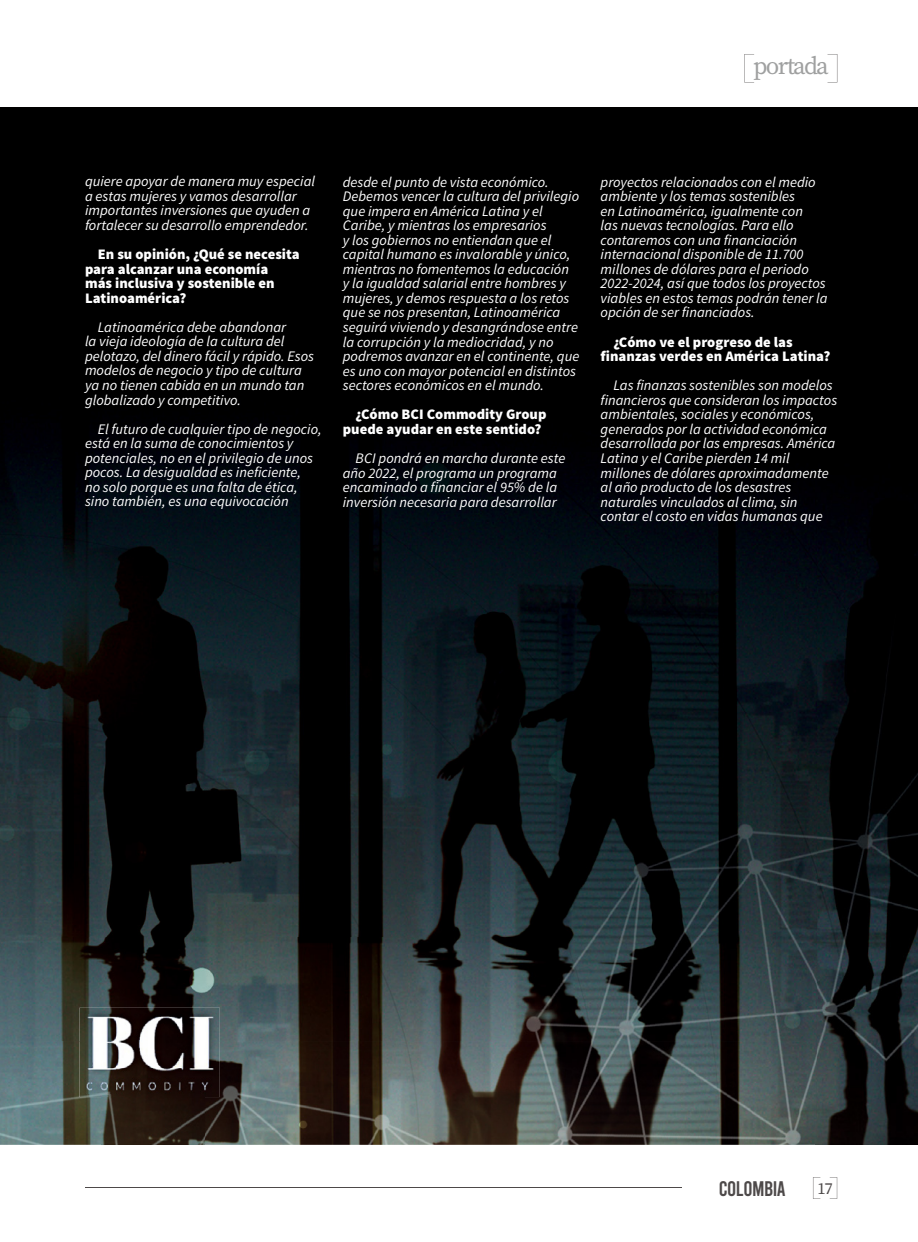
<style>
.page{position:relative;width:918px;height:1242px;background:#fff}
.page>*{position:absolute;margin:0;border:0;box-sizing:border-box;transform-origin:0 0}
.t1{font:24.75px "Source Serif Pro";letter-spacing:-.07em;color:#9fa0a0}
.t2{font:21px "Bebas";letter-spacing:-.025em;color:#4d4949}
.t3{font:16.5px "Source Serif Pro";color:#4d4949}
.t4{font:italic 14.55px/14.5px "Source Sans Pro";color:#fff}
.t5{font:900 14.55px/14.5px "Source Sans Pro";color:#fff}
</style>
<div class="page">
<img style="left:0;top:107px;width:816px;height:934px">
<img style="left:816px;top:107px;width:102px;height:1038px">
<img style="left:0;top:1041px;width:101px;height:104px">
<img style="left:204px;top:1041px;width:613px;height:104px">
<img style="left:101px;top:1097px;width:103px;height:48px">
<img style="left:79px;top:1008px;width:141px;height:89px">
<img style="left:85px;top:1015px;width:131px;height:78px">
<svg style="left:744px;top:54px;width:10px;height:29px"></svg>
<svg style="left:828px;top:54px;width:9px;height:29px"></svg>
<svg style="left:813px;top:1177px;width:7px;height:22px"></svg>
<svg style="left:830px;top:1177px;width:7px;height:22px"></svg>
<hr style="left:85px;top:1188px;width:597px;height:1px;background:#4d4949">
<h1 class="t1" style="left:753px;top:49px;width:77px">portada</h1>
<p class="t4" style="left:85px;top:174px;width:232px">quiere apoyar de manera muy especial a estas mujeres y vamos desarrollar importantes inversiones que ayuden a fortalecer su desarrollo emprendedor.</p>
<p class="t5" style="left:85px;top:248px;width:216px;text-indent:13px">En su opinión, ¿Qué se necesita para alcanzar una economía<br>más inclusiva y sostenible en<br>Latinoamérica?</p>
<p class="t4" style="left:85px;top:320px;width:231px;text-indent:13px">Latinoamérica debe abandonar<br>la vieja ideología de la cultura del pelotazo, del dinero fácil y rápido. Esos modelos de negocio y tipo de cultura ya no tienen cabida en un mundo tan globalizado y competitivo.</p>
<p class="t4" style="left:85px;top:422px;width:238px;text-indent:13px">El futuro de cualquier tipo de negocio, está en la suma de conocimientos y potenciales, no en el privilegio de unos pocos. La desigualdad es ineficiente,<br>no solo porque es una falta de ética, sino también, es una equivocación</p>
<p class="t4" style="left:343px;top:174px;width:238px">desde el punto de vista económico.<br>Debemos vencer la cultura del privilegio que impera en América Latina y el Caribe, y mientras los empresarios<br>y los gobiernos no entiendan que el capital humano es invalorable y único, mientras no fomentemos la educación<br>y la igualdad salarial entre hombres y mujeres, y demos respuesta a los retos que se nos presentan, Latinoamérica seguirá viviendo y desangrándose entre la corrupción y la mediocridad, y no podremos avanzar en el continente, que es uno con mayor potencial en distintos sectores económicos en el mundo.</p>
<p class="t5" style="left:343px;top:408px;width:205px;text-indent:13px">¿Cómo BCI Commodity Group puede ayudar en este sentido?</p>
<p class="t4" style="left:343px;top:451px;width:224px;text-indent:13px">BCI pondrá en marcha durante este año 2022, el programa un programa encaminado a financiar el 95% de la inversión necesaria para desarrollar</p>
<p class="t4" style="left:601px;top:174px;width:228px">proyectos relacionados con el medio ambiente y los temas sostenibles<br>en Latinoamérica, igualmente con<br>las nuevas tecnologías. Para ello contaremos con una financiación internacional disponible de 11.700 millones de dólares para el periodo 2022-2024, así que todos los proyectos viables en estos temas podrán tener la opción de ser financiados.</p>
<p class="t5" style="left:601px;top:335px;width:231px;text-indent:13px">¿Cómo ve el progreso de las finanzas verdes en América Latina?</p>
<p class="t4" style="left:601px;top:378px;width:238px;text-indent:13px">Las finanzas sostenibles son modelos financieros que consideran los impactos ambientales, sociales y económicos, generados por la actividad económica desarrollada por las empresas. América Latina y el Caribe pierden 14 mil millones de dólares aproximadamente al año producto de los desastres naturales vinculados al clima, sin contar el costo en vidas humanas que</p>
<h2 class="t2" style="left:719px;top:1178px;width:68px">COLOMBIA</h2>
<p class="t3" style="left:817px;top:1177px;width:17px">17</p>
</div>
